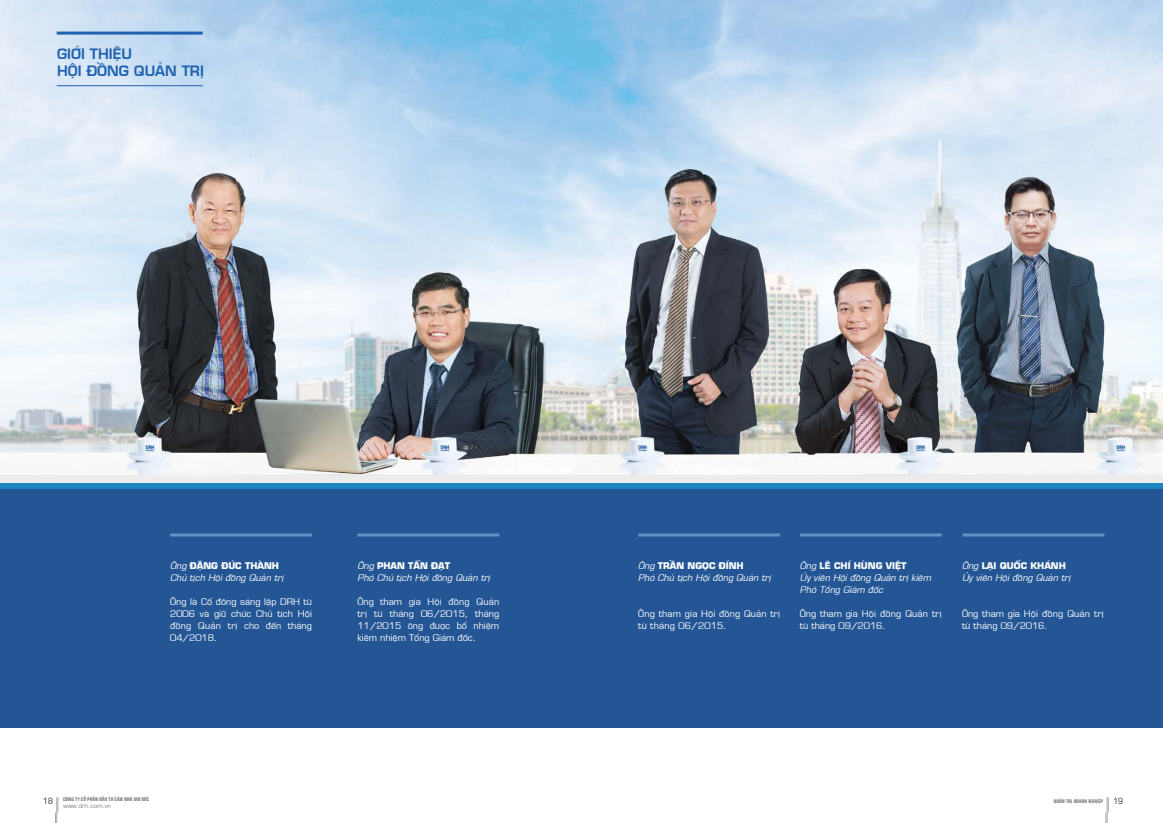
<style>
.page{position:relative;width:1163px;height:823px;background:#fff}
.page>*{position:absolute;margin:0;border:0;box-sizing:border-box;transform-origin:0 0}
.t1{font:14px/16.8px "SFU Eurostile Demi";color:#2062af}
.t2{font:9px/12px "SFU Eurostile";color:#fff;text-align:justify}
.t3{font:italic 9px/12px "SFU Eurostile";color:#fff}
.t4{font:9px/12px "SFU Eurostile";letter-spacing:.02em;color:#fff}
.t5{font:8.5px "SFU Eurostile Condensed";color:#292829}
.t6{font:6px "SFU Eurostile";color:#808285}
.t7{font:700 condensed 5px "SFU Eurostile";color:#808285}
.s1{font-weight:700;font-style:normal}
</style>
<div class="page">
<img style="left:0;top:0;width:1162px;height:482px">
<div style="left:0;top:484px;width:1162px;height:243px;background:#245695"></div>
<hr style="left:170px;top:533px;width:142px;height:3px;background:#fff">
<hr style="left:357px;top:533px;width:142px;height:3px;background:#fff">
<hr style="left:638px;top:533px;width:142px;height:3px;background:#fff">
<hr style="left:799px;top:533px;width:142px;height:3px;background:#fff">
<hr style="left:962px;top:533px;width:142px;height:3px;background:#fff">
<div style="left:0;top:482px;width:1162px;height:6px;background:#1c87bf"></div>
<hr style="left:57px;top:32px;width:146px;height:3px;background:#2062af">
<hr style="left:57px;top:85px;width:146px;height:1px;background:#2062af">
<svg style="left:55px;top:797px;width:4px;height:25px"></svg>
<svg style="left:1105px;top:797px;width:3px;height:25px"></svg>
<h1 class="t1" style="left:57px;top:44px;width:148px">GIỚI THIỆU<br>HỘI ĐỒNG QUẢN TRỊ</h1>
<p class="t3" style="left:170px;top:558px;width:115px">Ông <span class="s1">ĐẶNG ĐỨC THÀNH<br></span>Chủ tịch Hội đồng Quản trị</p>
<p class="t2" style="left:170px;top:594px;width:143px">Ông là Cổ đông sáng lập DRH từ 2006 và giữ chức Chủ tịch Hội đồng Quản trị cho đến tháng 04/2018.</p>
<p class="t3" style="left:357px;top:558px;width:134px">Ông <span class="s1">PHAN TẤN ĐẠT<br></span>Phó Chủ tịch Hội đồng Quản trị</p>
<p class="t2" style="left:357px;top:594px;width:143px">Ông tham gia Hội đồng Quản trị từ tháng 06/2015, tháng 11/2015 ông được bổ nhiệm kiêm nhiệm Tổng Giám đốc.</p>
<p class="t3" style="left:638px;top:558px;width:134px">Ông <span class="s1">TRẦN NGỌC ĐÍNH<br></span>Phó Chủ tịch Hội đồng Quản trị</p>
<p class="t4" style="left:638px;top:606px;width:143px">Ông tham gia Hội đồng Quản trị từ tháng 06/2015.</p>
<p class="t3" style="left:799px;top:558px;width:132px">Ông <span class="s1">LÊ CHÍ HÙNG VIỆT<br></span>Ủy viên Hội đồng Quản trị kiêm<br>Phó Tổng Giám đốc</p>
<p class="t2" style="left:799px;top:606px;width:143px">Ông tham gia Hội đồng Quản trị từ tháng 09/2016.</p>
<p class="t3" style="left:961px;top:558px;width:110px">Ông <span class="s1">LẠI QUỐC KHÁNH<br></span>Ủy viên Hội đồng Quản trị</p>
<p class="t2" style="left:961px;top:606px;width:143px">Ông tham gia Hội đồng Quản trị từ tháng 09/2016.</p>
<p class="t7" style="left:63px;top:794px;width:88px">CÔNG TY CỔ PHẦN ĐẦU TƯ CĂN NHÀ MƠ ƯỚC</p>
<p class="t6" style="left:63px;top:800px;width:49px">www.drh.com.vn</p>
<p class="t7" style="left:1053px;top:796px;width:51px">QUẢN TRỊ DOANH NGHIỆP</p>
<p class="t5" style="left:43px;top:794px;width:11px">18</p>
<p class="t5" style="left:1113px;top:794px;width:11px">19</p>
</div>
